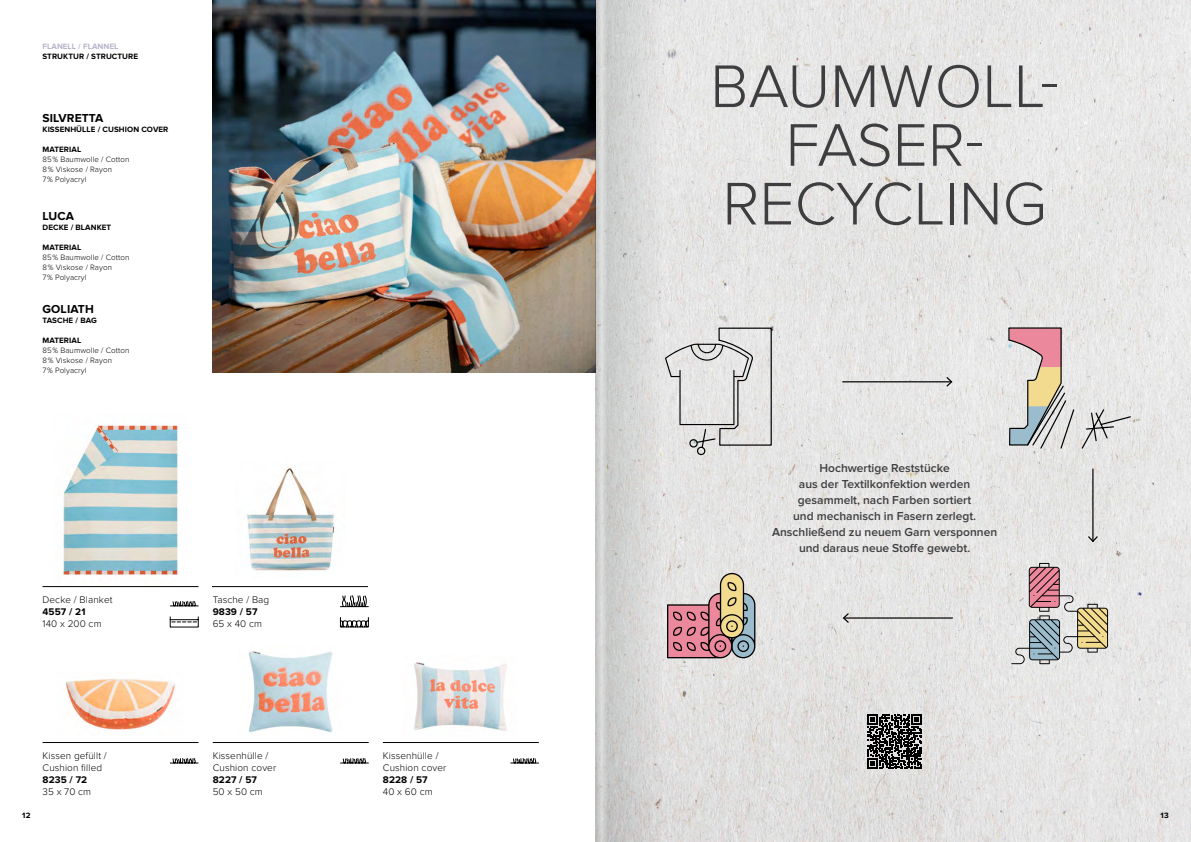
<style>
.page{position:relative;width:1191px;height:842px;background:#fff}
.page>*{position:absolute;margin:0;border:0;box-sizing:border-box;transform-origin:0 0}
.t1{font:300 62.3px "Proxima Nova";color:#3e3d40}
.t2{font:600 12px "Proxima Nova";color:#3e3d40}
.Rand___Material{font:700 12px "Proxima Nova";letter-spacing:.01em;color:#000}
.Produkt_light{font:300 10px "Proxima Nova";letter-spacing:.01em;color:#000}
.Produkt_bold{font:700 10px "Proxima Nova";letter-spacing:.01em;color:#000}
.Zierstich_Baumwolle_etc{font:300 8px "Proxima Nova";letter-spacing:.01em;color:#000}
.Rand___Material-2{font:700 8px "Proxima Nova";letter-spacing:.01em;color:#000}
.Qualität{font:700 8px "Proxima Nova";letter-spacing:.01em;color:#000}
.Rand___Material-3{font:700 8px "Proxima Nova";letter-spacing:.01em;color:#b9b3ca}
</style>
<div class="page">
<img style="left:661px;top:0;width:530px;height:842px">
<img style="left:65px;top:678px;width:111px;height:52px">
<img style="left:248px;top:651px;width:85px;height:81px">
<img style="left:414px;top:662px;width:93px;height:69px">
<img style="left:63px;top:425px;width:115px;height:151px">
<svg style="left:170px;top:601px;width:29px;height:5px"></svg>
<hr style="left:213px;top:742px;width:156px;height:1px;background:#000">
<hr style="left:43px;top:742px;width:155px;height:1px;background:#000">
<hr style="left:383px;top:742px;width:156px;height:1px;background:#000">
<hr style="left:43px;top:586px;width:155px;height:1px;background:#000">
<img style="left:213px;top:0;width:382px;height:373px">
<svg style="left:170px;top:758px;width:29px;height:6px"></svg>
<svg style="left:340px;top:758px;width:29px;height:6px"></svg>
<svg style="left:510px;top:758px;width:29px;height:6px"></svg>
<img style="left:246px;top:466px;width:89px;height:105px">
<hr style="left:212px;top:586px;width:156px;height:1px;background:#000">
<svg style="left:340px;top:595px;width:29px;height:12px"></svg>
<svg style="left:1011px;top:563px;width:97px;height:101px;background:#c5bdb8"></svg>
<svg style="left:665px;top:327px;width:107px;height:130px;background:#d4d4d3"></svg>
<svg style="left:667px;top:573px;width:88px;height:85px;background:#bb9a96"></svg>
<svg style="left:1007px;top:327px;width:124px;height:123px;background:#d7cecb"></svg>
<hr style="left:842px;top:381px;width:109px;height:1px;background:#000">
<svg style="left:946px;top:377px;width:6px;height:10px"></svg>
<hr style="left:844px;top:617px;width:108px;height:2px;background:#000">
<svg style="left:842px;top:613px;width:7px;height:10px"></svg>
<hr style="left:1092px;top:469px;width:1px;height:72px;background:#000">
<svg style="left:1088px;top:536px;width:9px;height:6px"></svg>
<svg style="left:867px;top:715px;width:55px;height:54px;background:#484848"></svg>
<svg style="left:340px;top:617px;width:29px;height:10px"></svg>
<svg style="left:170px;top:616px;width:29px;height:11px"></svg>
<svg style="left:607px;top:0;width:54px;height:842px;background:#d4d4d3"></svg>
<svg style="left:595px;top:0;width:12px;height:842px;background:#c7c7c6"></svg>
<p class="Rand___Material-3" style="left:43px;top:42px;width:77px">FLANELL / FLANNEL</p>
<p class="Rand___Material-2" style="left:43px;top:52px;width:97px">STRUKTUR / STRUCTURE</p>
<p class="Rand___Material" style="left:43px;top:111px;width:62px">SILVRETTA</p>
<p class="Rand___Material-2" style="left:43px;top:125px;width:127px">KISSENHÜLLE / CUSHION COVER</p>
<p class="Qualität" style="left:43px;top:145px;width:40px">MATERIAL</p>
<p class="Zierstich_Baumwolle_etc" style="left:43px;top:155px;width:88px">85 % Baumwolle / Cotton</p>
<p class="Zierstich_Baumwolle_etc" style="left:43px;top:165px;width:71px">8 % Viskose / Rayon</p>
<p class="Zierstich_Baumwolle_etc" style="left:43px;top:175px;width:46px">7 % Polyacryl</p>
<p class="Rand___Material" style="left:43px;top:209px;width:33px">LUCA</p>
<p class="Rand___Material-2" style="left:43px;top:223px;width:70px">DECKE / BLANKET</p>
<p class="Qualität" style="left:43px;top:243px;width:40px">MATERIAL</p>
<p class="Zierstich_Baumwolle_etc" style="left:43px;top:253px;width:88px">85 % Baumwolle / Cotton</p>
<p class="Zierstich_Baumwolle_etc" style="left:43px;top:263px;width:71px">8 % Viskose / Rayon</p>
<p class="Zierstich_Baumwolle_etc" style="left:43px;top:273px;width:46px">7 % Polyacryl</p>
<p class="Rand___Material" style="left:43px;top:302px;width:53px">GOLIATH</p>
<p class="Rand___Material-2" style="left:43px;top:315px;width:56px">TASCHE / BAG</p>
<p class="Qualität" style="left:43px;top:335px;width:40px">MATERIAL</p>
<p class="Zierstich_Baumwolle_etc" style="left:43px;top:345px;width:88px">85 % Baumwolle / Cotton</p>
<p class="Zierstich_Baumwolle_etc" style="left:43px;top:355px;width:71px">8 % Viskose / Rayon</p>
<p class="Zierstich_Baumwolle_etc" style="left:43px;top:365px;width:46px">7 % Polyacryl</p>
<p class="Produkt_light" style="left:43px;top:594px;width:71px">Decke / Blanket</p>
<p class="Produkt_bold" style="left:43px;top:606px;width:44px">4557 / 21</p>
<p class="Produkt_light" style="left:43px;top:618px;width:61px">140 x 200 cm</p>
<p class="Produkt_light" style="left:43px;top:750px;width:66px">Kissen gefüllt /</p>
<p class="Produkt_light" style="left:43px;top:762px;width:61px">Cushion filled</p>
<p class="Produkt_bold" style="left:43px;top:774px;width:46px">8235 / 72</p>
<p class="Produkt_light" style="left:43px;top:786px;width:50px">35 x 70 cm</p>
<p class="Produkt_light" style="left:213px;top:594px;width:58px">Tasche / Bag</p>
<p class="Produkt_bold" style="left:213px;top:606px;width:46px">9839 / 57</p>
<p class="Produkt_light" style="left:213px;top:618px;width:51px">65 x 40 cm</p>
<p class="Produkt_light" style="left:213px;top:750px;width:57px">Kissenhülle /</p>
<p class="Produkt_light" style="left:213px;top:762px;width:65px">Cushion cover</p>
<p class="Produkt_bold" style="left:213px;top:774px;width:46px">8227 / 57</p>
<p class="Produkt_light" style="left:213px;top:786px;width:52px">50 x 50 cm</p>
<p class="Produkt_light" style="left:383px;top:750px;width:57px">Kissenhülle /</p>
<p class="Produkt_light" style="left:383px;top:762px;width:65px">Cushion cover</p>
<p class="Produkt_bold" style="left:383px;top:774px;width:46px">8228 / 57</p>
<p class="Produkt_light" style="left:383px;top:786px;width:51px">40 x 60 cm</p>
<p class="t1" style="left:710px;top:51px;width:350px">BAUMWOLL-</p>
<p class="t1" style="left:785px;top:109px;width:200px">FASER-</p>
<p class="t1" style="left:722px;top:168px;width:326px">RECYCLING</p>
<p class="t2" style="left:819px;top:461px;width:132px">Hochwertige Reststücke</p>
<p class="t2" style="left:799px;top:477px;width:173px">aus der Textilkonfektion werden</p>
<p class="t2" style="left:798px;top:493px;width:175px">gesammelt, nach Farben sortiert</p>
<p class="t2" style="left:793px;top:509px;width:184px">und mechanisch in Fasern zerlegt.</p>
<p class="t2" style="left:772px;top:525px;width:227px">Anschließend zu neuem Garn versponnen</p>
<p class="t2" style="left:799px;top:541px;width:173px">und daraus neue Stoffe gewebt.</p>
<p class="Rand___Material-2" style="left:22px;top:810px;width:10px">12</p>
<p class="Rand___Material-2" style="left:1160px;top:810px;width:10px">13</p>
</div>
